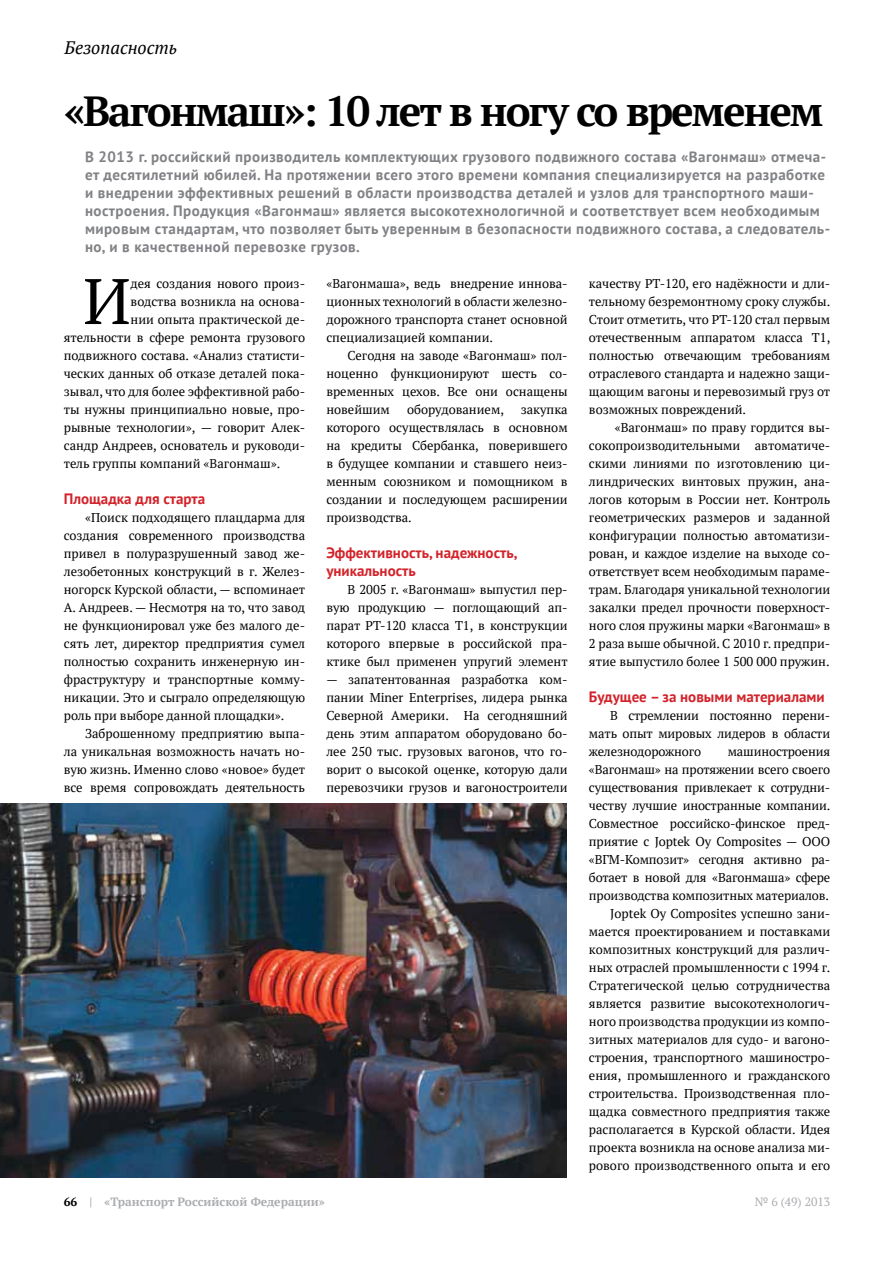
<style>
.page{position:relative;width:893px;height:1263px;background:#fff}
.page>*{position:absolute;margin:0;border:0;box-sizing:border-box;transform-origin:0 0}
.t1{font:64.2px "PT Serif";color:#000}
.t2{font:700 42px "PT Serif";letter-spacing:-.05em;color:#000}
.t3{font:italic 18px "PT Serif";color:#000}
.t4{font:700 15px/18px "PT Sans";letter-spacing:.03em;color:#808285}
.t5{font:700 15px/18px "PT Sans";color:#d2232a}
.t6{font:12.75px/18px "PT Serif";color:#000;text-align:justify}
.t7{font:700 12px "PT Serif";color:#abadb0}
.t8{font:12px "PT Serif";color:#abadb0}
.s1{color:#000}
</style>
<div class="page">
<img style="left:0;top:804px;width:567px;height:374px">
<h3 class="t3" style="left:65px;top:36px;width:114px">Безопасность</h3>
<h2 class="t2" style="left:64px;top:83px;width:761px">«Вагонмаш»: 10 лет в ногу со временем</h2>
<p class="t4" style="left:85px;top:147px;width:747px">В 2013 г. российский производитель комплектующих грузового подвижного состава «Вагонмаш» отмеча&shy;ет десятилетний юбилей. На протяжении всего этого времени компания специализируется на разработке и внедрении эффективных решений в области производства деталей и узлов для транспортного маши&shy;ностроения. Продукция «Вагонмаш» является высокотехнологичной и соответствует всем необходимым мировым стандартам, что позволяет быть уверенным в безопасности подвижного состава, а следователь&shy;но, и в качественной перевозке грузов.</p>
<h1 class="t1" style="left:83px;top:260px;width:49px">И</h1>
<p class="t6" style="left:131px;top:274px;width:176px">дея создания нового произ-</p>
<p class="t6" style="left:589px;top:274px;width:243px">качеству РТ-120, его надёжности и дли&shy;тельному безремонтному сроку службы.<br>Стоит отметить, что РТ-120 стал первым отечественным аппаратом класса Т1, полностью отвечающим требованиям отраслевого стандарта и надежно защи&shy;щающим вагоны и перевозимый груз от возможных повреждений.</p>
<p class="t6" style="left:589px;top:418px;width:243px;text-indent:26px">«Вагонмаш» по праву гордится вы&shy;сокопроизводительными автоматиче&shy;скими линиями по изготовлению ци&shy;линдрических винтовых пружин, ана&shy;логов которым в России нет. Контроль геометрических размеров и заданной конфигурации полностью автоматизи&shy;рован, и каждое изделие на выходе со&shy;ответствует всем необходимым параме&shy;трам. Благодаря уникальной технологии закалки предел прочности поверхност&shy;ного слоя пружины марки «Вагонмаш» в 2 раза выше обычной. С 2010 г. предпри&shy;ятие выпустило более 1 500 000 пружин.</p>
<p class="t5" style="left:589px;top:687px;width:237px">Будущее – за новыми материалами</p>
<p class="t6" style="left:589px;top:706px;width:243px;text-indent:21px">В стремлении постоянно перени&shy;мать опыт мировых лидеров в области железнодорожного</p>
<p class="t6" style="left:326px;top:274px;width:243px">«Вагонмаша», ведь внедрение иннова&shy;ционных технологий в области железно&shy;дорожного транспорта станет основной специализацией компании.</p>
<p class="t6" style="left:326px;top:346px;width:243px;text-indent:21px">Сегодня на заводе «Вагонмаш» пол&shy;ноценно функционируют шесть со&shy;временных цехов. Все они оснащены новейшим</p>
<p class="t6" style="left:131px;top:292px;width:176px">водства возникла на основа-</p>
<p class="t6" style="left:131px;top:310px;width:176px">нии опыта практической де-</p>
<p class="t6" style="left:64px;top:328px;width:243px">ятельности в сфере ремонта грузового</p>
<p class="t6" style="left:64px;top:346px;width:243px">подвижного состава. «Анализ статисти-</p>
<p class="t6" style="left:64px;top:364px;width:243px">ческих данных об отказе деталей пока-</p>
<p class="t6" style="left:64px;top:382px;width:243px">зывал, что для более эффективной рабо-</p>
<p class="t6" style="left:64px;top:400px;width:243px">ты нужны принципиально новые, про-</p>
<p class="t6" style="left:64px;top:418px;width:243px">рывные технологии», — говорит Алек-</p>
<p class="t6" style="left:64px;top:436px;width:243px">сандр Андреев, основатель и руководи-</p>
<p class="t6" style="left:64px;top:454px;width:218px">тель группы компаний «Вагонмаш».</p>
<p class="t5" style="left:64px;top:489px;width:143px">Площадка для старта</p>
<p class="t6" style="left:64px;top:508px;width:243px;text-indent:21px">«Поиск подходящего плацдарма для создания современного производства привел в полуразрушенный завод же&shy;лезобетонных конструкций в г. Желез&shy;ногорск Курской области, — вспоминает А. Андреев. — Несмотря на то, что завод не функционировал уже без малого де&shy;сять лет, директор предприятия сумел полностью сохранить инженерную ин&shy;фраструктуру и транспортные комму&shy;никации. Это и сыграло определяющую роль при выборе данной площадки».</p>
<p class="t6" style="left:64px;top:724px;width:243px;text-indent:21px">Заброшенному предприятию выпа&shy;ла уникальная возможность начать но&shy;вую жизнь. Именно слово «новое» будет все время сопровождать деятельность</p>
<p class="t6" style="left:407px;top:400px;width:98px">оборудованием,</p>
<p class="t6" style="left:326px;top:400px;width:243px;text-indent:194px">закупка которого осуществлялась в основном на кредиты Сбербанка, поверившего в будущее компании и ставшего неиз&shy;менным союзником и помощником в создании и последующем расширении производства.</p>
<p class="t5" style="left:326px;top:543px;width:193px">Эффективность, надежность, уникальность</p>
<p class="t6" style="left:326px;top:580px;width:243px;text-indent:21px">В 2005 г. «Вагонмаш» выпустил пер&shy;вую продукцию — поглощающий ап&shy;парат РТ-120 класса Т1, в конструкции которого впервые в российской пра&shy;ктике был применен упругий элемент</p>
<p class="t6" style="left:326px;top:670px;width:243px">— запатентованная разработка ком&shy;пании Miner Enterprises, лидера рынка Северной Америки. На сегодняшний день этим аппаратом оборудовано бо&shy;лее 250 тыс. грузовых вагонов, что го&shy;ворит о высокой оценке, которую дали перевозчики грузов и вагоностроители</p>
<p class="t6" style="left:589px;top:742px;width:243px;text-align:right">машиностроения<br>«Вагонмаш» на протяжении всего своего существования привлекает к сотрудни&shy;честву лучшие иностранные компании.<br>Совместное российско-финское пред&shy;приятие с Joptek Oy Composites — ООО «ВГМ-Композит» сегодня активно ра&shy;ботает в новой для «Вагонмаша» сфере производства композитных материалов.<br>Joptek Oy Composites успешно зани&shy;мается проектированием и поставками композитных конструкций для различ&shy;ных отраслей промышленности с 1994 г.<br>Стратегической целью сотрудничества является развитие высокотехнологич&shy;ного производства продукции из компо&shy;зитных материалов для судо- и вагоно&shy;строения, транспортного машиностро&shy;ения, промышленного и гражданского строительства. Производственная пло&shy;щадка совместного предприятия также располагается в Курской области. Идея проекта возникла на основе анализа ми&shy;рового производственного опыта и его</p>
<p class="t7" style="left:64px;top:1194px;width:263px"><span class="s1">66</span> | «Транспорт Российской Федерации»</p>
<p class="t8" style="left:755px;top:1194px;width:77px">№ 6 (49) 2013</p>
</div>
